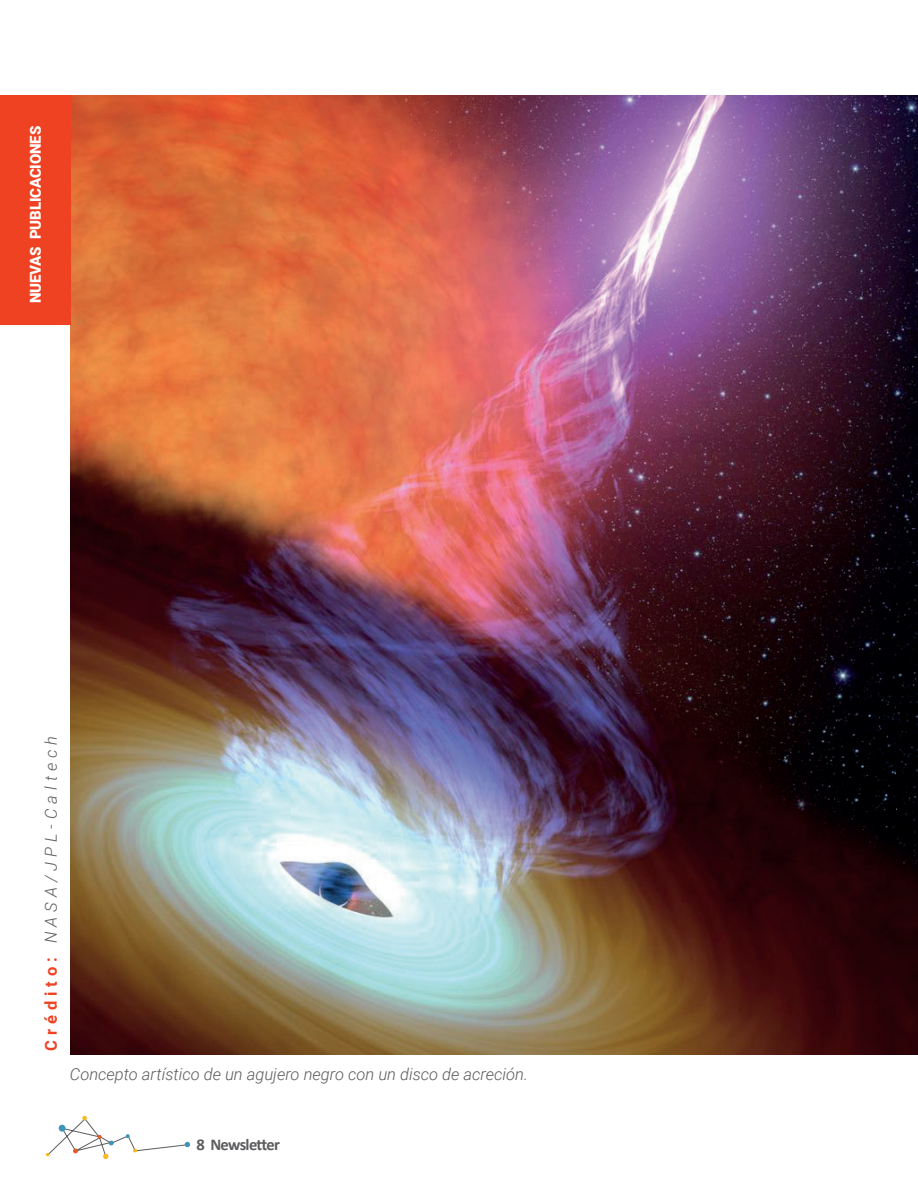
<style>
.page{position:relative;width:918px;height:1188px;background:#fff}
.page>*{position:absolute;margin:0;border:0;box-sizing:border-box;transform-origin:0 0}
.t1{font:italic 300 16.5px "Roboto";color:#5c5c5f}
.t2{font:italic 300 16.5px "Roboto";letter-spacing:.3em;color:#5c5c5f}
.t3{font:700 16.5px "Calibri";letter-spacing:-.04em;color:#5c5c5f}
.t4{font:900 15px "Roboto";letter-spacing:-.01em;color:#fff}
.s1{font-weight:700;font-style:normal;color:#ef4222}
</style>
<div class="page">
<img style="left:70px;top:95px;width:848px;height:959px">
<svg style="left:46px;top:1116px;width:144px;height:43px"></svg>
<div style="left:0;top:95px;width:70px;height:230px;background:#ef4222"></div>
<p class="t4" style="left:25px;top:303px;width:179px;rotate:-90deg">NUEVAS PUBLICACIONES</p>
<p class="t2" style="left:39px;top:1051px;width:316px;rotate:-90deg"><span class="s1">Crédito:</span> NASA/JPL-Caltech</p>
<p class="t1" style="left:70px;top:1063px;width:460px">Concepto artístico de un agujero negro con un disco de acreción.</p>
<p class="t3" style="left:197px;top:1133px;width:85px">8 Newsletter</p>
</div>
